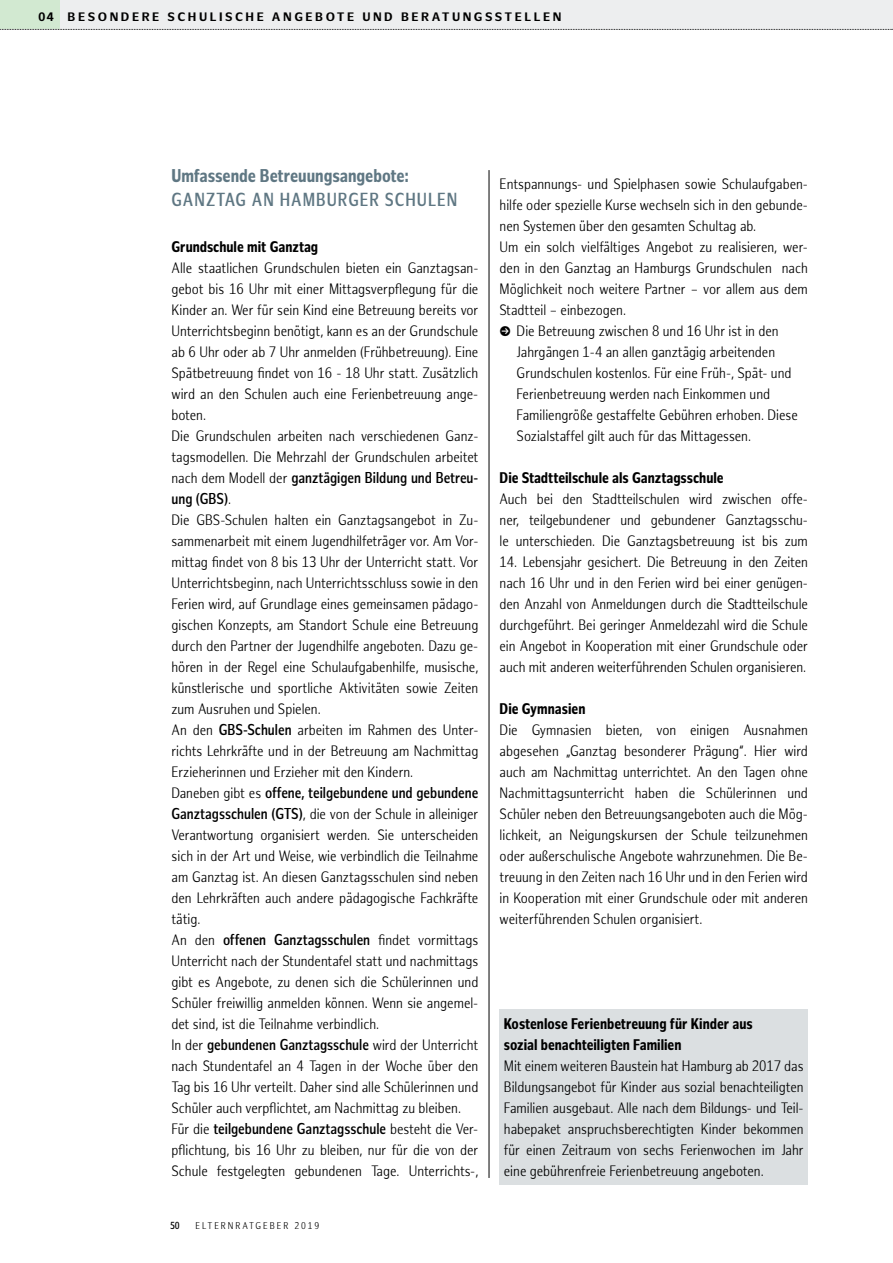
<style>
.page{position:relative;width:893px;height:1263px;background:#fff}
.page>*{position:absolute;margin:0;border:0;box-sizing:border-box;transform-origin:0 0}
.t1{font:700 18px "Hamburg Sans Cn";color:#5f7783}
.t2{font:600 18px "Hamburg Sans Cn";letter-spacing:.055em;color:#5f7783}
.t3{font:300 15px/21px "Hamburg Sans Cn";color:#000;text-align:justify}
.t4{font:700 15px/21px "Hamburg Sans Cn";color:#000}
.t5{font:700 12px "Hamburg Sans";letter-spacing:.21em;color:#000}
.t6{font:300 9.75px "Hamburg Sans Cn";letter-spacing:.205em;color:#000}
.t7{font:600 9.75px "Hamburg Sans Cn";color:#000}
.s1{font-weight:600}
</style>
<div class="page">
<hr style="left:489px;top:170px;width:1px;height:1008px;background:#000">
<div style="left:0;top:0;width:893px;height:30px;background:#edeeef"></div>
<div style="left:0;top:0;width:60px;height:29px;background:#d2e9d1"></div>
<svg style="left:0;top:29px;width:893px;height:1px"></svg>
<div style="left:500px;top:1009px;width:308px;height:175px;background:#dbdfe1"></div>
<p class="t5" style="left:38px;top:10px;width:525px">04 BESONDERE SCHULISCHE ANGEBOTE UND BERATUNGSSTELLEN</p>
<p class="t1" style="left:171px;top:165px;width:239px">Umfassende Betreuungsangebote:</p>
<p class="t2" style="left:172px;top:189px;width:287px">GANZTAG AN HAMBURGER SCHULEN</p>
<p class="t4" style="left:171px;top:237px;width:148px">Grundschule mit Ganztag</p>
<p class="t3" style="left:171px;top:258px;width:308px;text-align:left">Alle staatlichen Grundschulen bieten ein Ganztagsan&shy;gebot bis 16 Uhr mit einer Mittagsverpflegung für die Kinder an. Wer für sein Kind eine Betreuung bereits vor Unterrichtsbeginn benötigt, kann es an der Grundschule ab 6 Uhr oder ab 7 Uhr anmelden (Frühbetreuung). Eine Spätbetreuung findet von 16 - 18 Uhr statt. Zusätzlich wird an den Schulen auch eine Ferienbetreuung ange&shy;boten.<br>Die Grundschulen arbeiten nach verschiedenen Ganz&shy;tagsmodellen. Die Mehrzahl der Grundschulen arbeitet nach dem Modell der <span class="s1">ganztägigen Bildung und Betreu&shy;ung (GBS)</span>.<br>Die GBS-Schulen halten ein Ganztagsangebot in Zu&shy;sammenarbeit mit einem Jugendhilfeträger vor. Am Vor&shy;mittag findet von 8 bis 13 Uhr der Unterricht statt. Vor Unterrichtsbeginn, nach Unterrichtsschluss sowie in den Ferien wird, auf Grundlage eines gemeinsamen pädago&shy;gischen Konzepts, am Standort Schule eine Betreuung durch den Partner der Jugendhilfe angeboten. Dazu ge&shy;hören in der Regel eine Schulaufgabenhilfe, musische, künstlerische und sportliche Aktivitäten sowie Zeiten zum Ausruhen und Spielen.<br>An den <span class="s1">GBS-Schulen</span> arbeiten im Rahmen des Unter&shy;richts Lehrkräfte und in der Betreuung am Nachmittag Erzieherinnen und Erzieher mit den Kindern.<br>Daneben gibt es <span class="s1">offene, teilgebundene und gebundene Ganztagsschulen (GTS)</span>, die von der Schule in alleiniger Verantwortung organisiert werden. Sie unterscheiden sich in der Art und Weise, wie verbindlich die Teilnahme am Ganztag ist. An diesen Ganztagsschulen sind neben den Lehrkräften auch andere pädagogische Fachkräfte tätig.<br>An den <span class="s1">offenen Ganztagsschulen</span> findet vormittags Unterricht nach der Stundentafel statt und nachmittags gibt es Angebote, zu denen sich die Schülerinnen und Schüler freiwillig anmelden können. Wenn sie angemel&shy;det sind, ist die Teilnahme verbindlich.<br>In der <span class="s1">gebundenen Ganztagsschule</span> wird der Unterricht nach Stundentafel an 4 Tagen in der Woche über den Tag bis 16 Uhr verteilt. Daher sind alle Schülerinnen und Schüler auch verpflichtet, am Nachmittag zu bleiben.<br>Für die <span class="s1">teilgebundene Ganztagsschule</span> besteht die Ver&shy;pflichtung, bis 16 Uhr zu bleiben, nur für die von der Schule festgelegten gebundenen Tage. Unterrichts-,</p>
<p class="t7" style="left:170px;top:1220px;width:11px">50</p>
<p class="t6" style="left:196px;top:1220px;width:125px">ELTERNRATGEBER 2019</p>
<p class="t3" style="left:500px;top:174px;width:310px;text-align:left">Entspannungs- und Spielphasen sowie Schulaufgaben&shy;hilfe oder spezielle Kurse wechseln sich in den gebunde&shy;nen Systemen über den gesamten Schultag ab.<br>Um ein solch vielfältiges Angebot zu realisieren, wer&shy;den in den Ganztag an Hamburgs Grundschulen nach Möglichkeit noch weitere Partner – vor allem aus dem Stadtteil – einbezogen.</p>
<p class="t3" style="left:517px;top:321px;width:283px;text-align:left;text-indent:-17px">● Die Betreuung zwischen 8 und 16 Uhr ist in den Jahrgängen 1-4 an allen ganztägig arbeitenden Grundschulen kostenlos. Für eine Früh-, Spät- und Ferienbetreuung werden nach Einkommen und Familiengröße gestaffelte Gebühren erhoben. Diese Sozialstaffel gilt auch für das Mittagessen.</p>
<p class="t4" style="left:500px;top:468px;width:226px">Die Stadtteilschule als Ganztagsschule</p>
<p class="t3" style="left:500px;top:489px;width:310px">Auch bei den Stadtteilschulen wird zwischen offe&shy;ner, teilgebundener und gebundener Ganztagsschu&shy;le unterschieden. Die Ganztagsbetreuung ist bis zum</p>
<p class="t3" style="left:500px;top:552px;width:310px">14. Lebensjahr gesichert. Die Betreuung in den Zeiten nach 16 Uhr und in den Ferien wird bei einer genügen&shy;den Anzahl von Anmeldungen durch die Stadtteilschule durchgeführt. Bei geringer Anmeldezahl wird die Schule ein Angebot in Kooperation mit einer Grundschule oder auch mit anderen weiterführenden Schulen organisieren.</p>
<p class="t4" style="left:500px;top:699px;width:87px">Die Gymnasien</p>
<p class="t3" style="left:500px;top:720px;width:310px">Die Gymnasien bieten, von einigen Ausnahmen abgesehen „Ganztag besonderer Prägung“. Hier wird auch am Nachmittag unterrichtet. An den Tagen ohne Nachmittagsunterricht haben die Schülerinnen und Schüler neben den Betreuungsangeboten auch die Mög&shy;lichkeit, an Neigungskursen der Schule teilzunehmen oder außerschulische Angebote wahrzunehmen. Die Be&shy;treuung in den Zeiten nach 16 Uhr und in den Ferien wird in Kooperation mit einer Grundschule oder mit anderen weiterführenden Schulen organisiert.</p>
<p class="t4" style="left:504px;top:1014px;width:250px">Kostenlose Ferienbetreuung für Kinder aus sozial benachteiligten Familien</p>
<p class="t3" style="left:504px;top:1056px;width:301px">Mit einem weiteren Baustein hat Hamburg ab 2017 das Bildungsangebot für Kinder aus sozial benachteiligten Familien ausgebaut. Alle nach dem Bildungs- und Teil&shy;habepaket anspruchsberechtigten Kinder bekommen für einen Zeitraum von sechs Ferienwochen im Jahr eine gebührenfreie Ferienbetreuung angeboten.</p>
</div>
